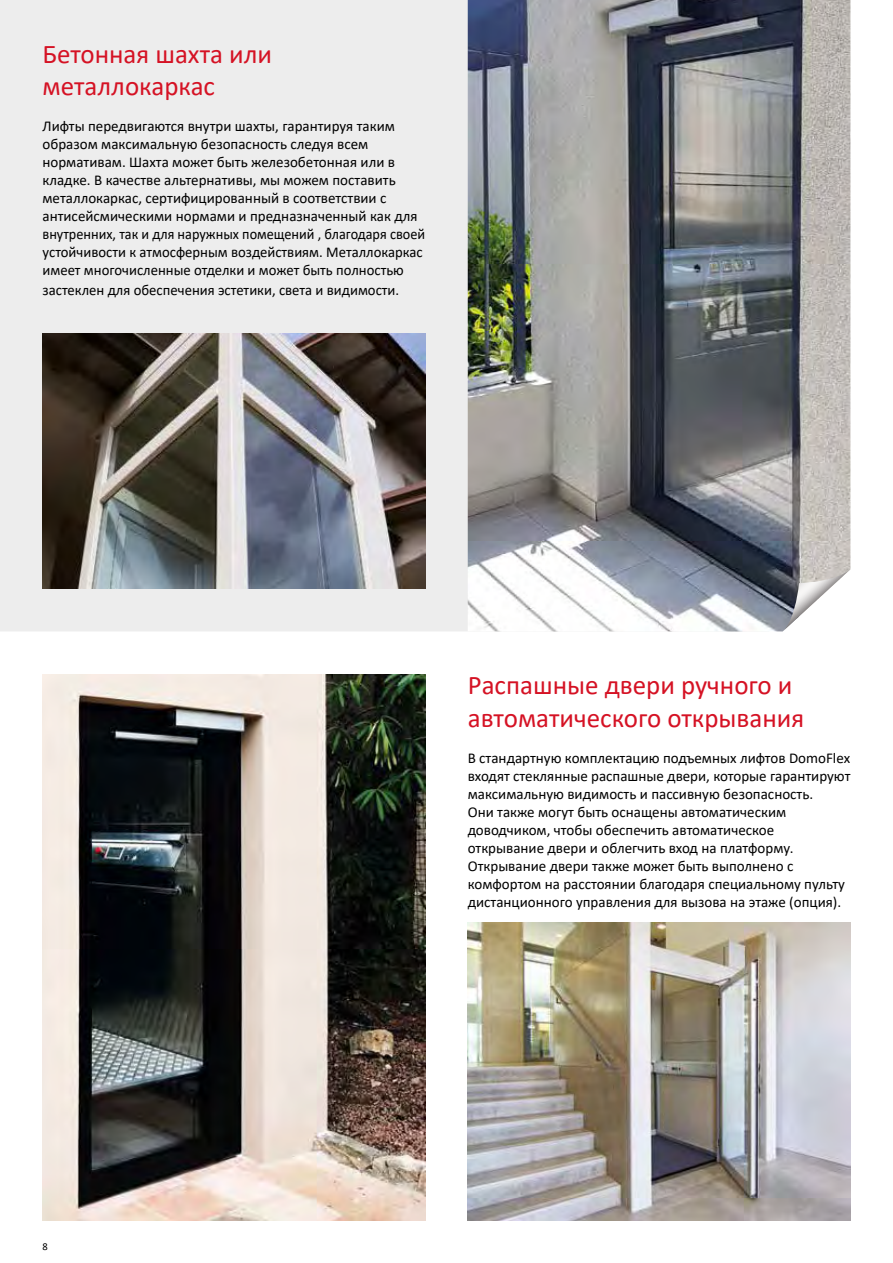
<style>
.page{position:relative;width:893px;height:1263px;background:#fff}
.page>*{position:absolute;margin:0;border:0;box-sizing:border-box;transform-origin:0 0}
.t1{font:27px/32.4px "Calibri";color:#d51224}
.t2{font:15px/18px "Calibri";color:#000}
.t3{font:10.5px "Calibri";color:#000}
</style>
<div class="page">
<img style="left:468px;top:923px;width:382px;height:297px">
<div style="left:0;top:0;width:468px;height:631px;background:#ededed"></div>
<img style="left:468px;top:0;width:382px;height:631px">
<svg style="left:783px;top:569px;width:67px;height:62px"></svg>
<img style="left:43px;top:334px;width:382px;height:255px">
<img style="left:43px;top:674px;width:382px;height:546px">
<h1 class="t1" style="left:43px;top:37px;width:231px">Бетонная шахта или металлокаркас</h1>
<p class="t2" style="left:43px;top:117px;width:384px">Лифты передвигаются внутри шахты, гарантируя таким образом максимальную безопасность следуя всем нормативам. Шахта может быть железобетонная или в кладке. В качестве альтернативы, мы можем поставить металлокаркас, сертифицированный в соответствии с антисейсмическими нормами и предназначенный как для внутренних, так и для наружных помещений , благодаря своей устойчивости к атмосферным воздействиям. Металлокаркас имеет многочисленные отделки и может быть полностью</p>
<p class="t2" style="left:43px;top:281px;width:358px">застеклен для обеспечения эстетики, света и видимости.</p>
<p class="t3" style="left:43px;top:1239px;width:7px">8</p>
<h1 class="t1" style="left:468px;top:668px;width:338px">Распашные двери ручного и автоматического открывания</h1>
<p class="t2" style="left:468px;top:748px;width:384px">В стандартную комплектацию подъемных лифтов DomoFlex входят стеклянные распашные двери, которые гарантируют максимальную видимость и пассивную безопасность.<br>Они также могут быть оснащены автоматическим доводчиком, чтобы обеспечить автоматическое открывание двери и облегчить вход на платформу.<br>Открывание двери также может быть выполнено с комфортом на расстоянии благодаря специальному пульту дистанционного управления для вызова на этаже (опция).</p>
</div>
